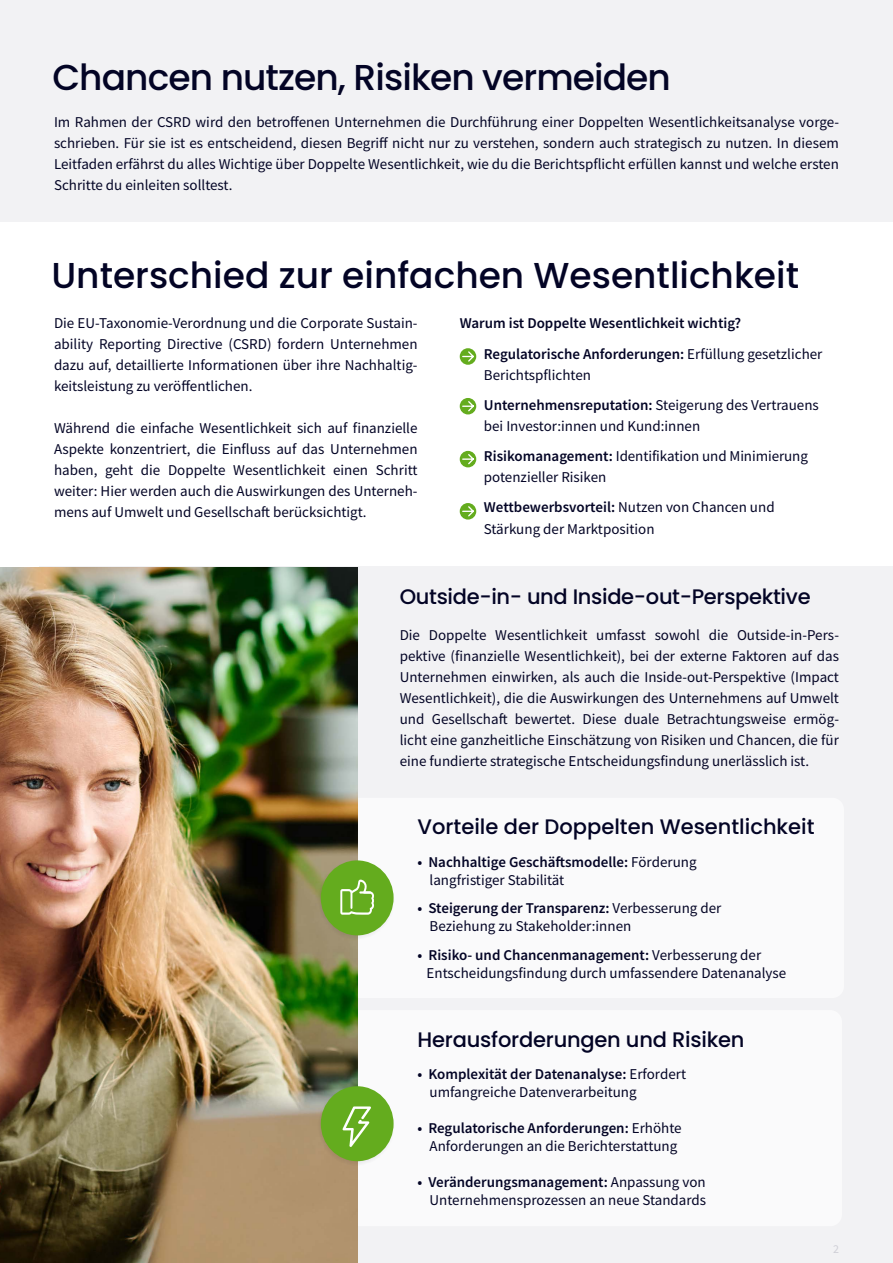
<style>
.page{position:relative;width:893px;height:1263px;background:#fff}
.page>*{position:absolute;margin:0;border:0;box-sizing:border-box;transform-origin:0 0}
.t1{font:500 36px "Poppins";color:#030425}
.t2{font:500 36px "Poppins";letter-spacing:-.025em;color:#030425}
.t3{font:500 21px "Poppins";letter-spacing:-.01em;color:#030425}
.t4{font:15px/21px "Source Sans Pro";color:#030425}
.t5{font:600 15px "Source Sans Pro";color:#030425}
.t6{font:12px "Source Sans Pro";color:#cfcfd6}
.s1{font-weight:600}
</style>
<div class="page">
<div style="left:39px;top:567px;width:854px;height:696px;background:#f2f2f4"></div>
<div style="left:253px;top:1010px;width:589px;height:216px;background:#fff;border-radius:12px"></div>
<div style="left:253px;top:798px;width:591px;height:200px;background:#fff;border-radius:12px"></div>
<div style="left:0;top:0;width:893px;height:221px;background:#f2f2f4"></div>
<svg style="left:460px;top:348px;width:16px;height:17px"></svg>
<svg style="left:461px;top:350px;width:14px;height:13px"></svg>
<svg style="left:460px;top:503px;width:16px;height:17px"></svg>
<svg style="left:461px;top:505px;width:14px;height:13px"></svg>
<div style="left:460px;top:451px;width:16px;height:16px;background:#64ac1e;border-radius:50%"></div>
<svg style="left:461px;top:453px;width:14px;height:12px"></svg>
<svg style="left:460px;top:398px;width:16px;height:16px"></svg>
<svg style="left:461px;top:400px;width:14px;height:13px"></svg>
<img style="left:0;top:568px;width:357px;height:695px">
<svg style="left:309px;top:851px;width:94px;height:97px"></svg>
<svg style="left:309px;top:1077px;width:94px;height:97px"></svg>
<div style="left:321px;top:860px;width:73px;height:75px;background:#64ac1e;border-radius:50%"></div>
<svg style="left:340px;top:880px;width:34px;height:35px"></svg>
<div style="left:321px;top:1086px;width:73px;height:75px;background:#64ac1e;border-radius:50%"></div>
<svg style="left:342px;top:1106px;width:29px;height:41px"></svg>
<h1 class="t2" style="left:52px;top:57px;width:620px">Chancen nutzen, Risiken vermeiden</h1>
<p class="t4" style="left:54px;top:112px;width:786px;text-align:justify">Im Rahmen der CSRD wird den betroffenen Unternehmen die Durchführung einer Doppelten Wesentlichkeitsanalyse vorge&shy;schrieben. Für sie ist es entscheidend, diesen Begriff nicht nur zu verstehen, sondern auch strategisch zu nutzen. In diesem Leitfaden erfährst du alles Wichtige über Doppelte Wesentlichkeit, wie du die Berichtspflicht erfüllen kannst und welche ersten Schritte du einleiten solltest.</p>
<h1 class="t1" style="left:51px;top:255px;width:749px">Unterschied zur einfachen Wesentlichkeit</h1>
<p class="t4" style="left:54px;top:312px;width:365px">Die EU-Taxonomie-Verordnung und die Corporate Sustain-</p>
<p class="t5" style="left:460px;top:313px;width:283px">Warum ist Doppelte Wesentlichkeit wichtig?</p>
<p class="t4" style="left:54px;top:333px;width:365px;text-align:justify">ability Reporting Directive (CSRD) fordern Unternehmen dazu auf, detaillierte Informationen über ihre Nachhaltig&shy;keitsleistung zu veröffentlichen.</p>
<p class="t4" style="left:54px;top:417px;width:365px;text-align:justify">Während die einfache Wesentlichkeit sich auf finanzielle Aspekte konzentriert, die Einfluss auf das Unternehmen haben, geht die Doppelte Wesentlichkeit einen Schritt weiter: Hier werden auch die Auswirkungen des Unterneh&shy;mens auf Umwelt und Gesellschaft berücksichtigt.</p>
<p class="t4" style="left:484px;top:344px;width:340px"><span class="s1">Regulatorische Anforderungen:</span> Erfüllung gesetzlicher<br>Berichtspflichten</p>
<p class="t4" style="left:484px;top:395px;width:336px"><span class="s1">Unternehmensreputation:</span> Steigerung des Vertrauens bei Investor:innen und Kund:innen</p>
<p class="t4" style="left:484px;top:446px;width:326px"><span class="s1">Risikomanagement:</span> Identifikation und Minimierung potenzieller Risiken</p>
<p class="t4" style="left:484px;top:497px;width:292px"><span class="s1">Wettbewerbsvorteil:</span> Nutzen von Chancen und<br>Stärkung der Marktposition</p>
<h2 class="t3" style="left:400px;top:584px;width:412px">Outside-in- und Inside-out-Perspektive</h2>
<p class="t4" style="left:400px;top:624px;width:441px;text-align:justify">Die Doppelte Wesentlichkeit umfasst sowohl die Outside-in-Pers&shy;pektive (finanzielle Wesentlichkeit), bei der externe Faktoren auf das Unternehmen einwirken, als auch die Inside-out-Perspektive (Impact Wesentlichkeit), die die Auswirkungen des Unternehmens auf Umwelt und Gesellschaft bewertet. Diese duale Betrachtungsweise ermög&shy;licht eine ganzheitliche Einschätzung von Risiken und Chancen, die für eine fundierte strategische Entscheidungsfindung unerlässlich ist.</p>
<h2 class="t3" style="left:418px;top:815px;width:398px">Vorteile der Doppelten Wesentlichkeit</h2>
<p class="t4" style="left:430px;top:853px;width:268px;line-height:18px;text-indent:-12px"><span class="s1">• Nachhaltige Geschäftsmodelle:</span> Förderung langfristiger Stabilität</p>
<p class="t4" style="left:430px;top:899px;width:293px;line-height:18px;text-indent:-12px"><span class="s1">• Steigerung der Transparenz:</span> Verbesserung der<br>Beziehung zu Stakeholder:innen</p>
<p class="t4" style="left:427px;top:946px;width:361px;line-height:18px;text-indent:-9px"><span class="s1">• Risiko- und Chancenmanagement:</span> Verbesserung der<br>Entscheidungsfindung durch umfassendere Datenanalyse</p>
<h2 class="t3" style="left:418px;top:1027px;width:329px">Herausforderungen und Risiken</h2>
<p class="t4" style="left:430px;top:1065px;width:258px;line-height:18px;text-indent:-12px"><span class="s1">• Komplexität der Datenanalyse:</span> Erfordert umfangreiche Datenverarbeitung</p>
<p class="t4" style="left:418px;top:1119px;width:266px;line-height:18px;text-align:center"><span class="s1">• Regulatorische Anforderungen:</span> Erhöhte<br>Anforderungen an die Berichterstattung</p>
<p class="t4" style="left:418px;top:1173px;width:290px;line-height:18px;text-align:right"><span class="s1">• Veränderungsmanagement:</span> Anpassung von<br>Unternehmensprozessen an neue Standards</p>
<p class="t6" style="left:833px;top:1242px;width:7px">2</p>
</div>
